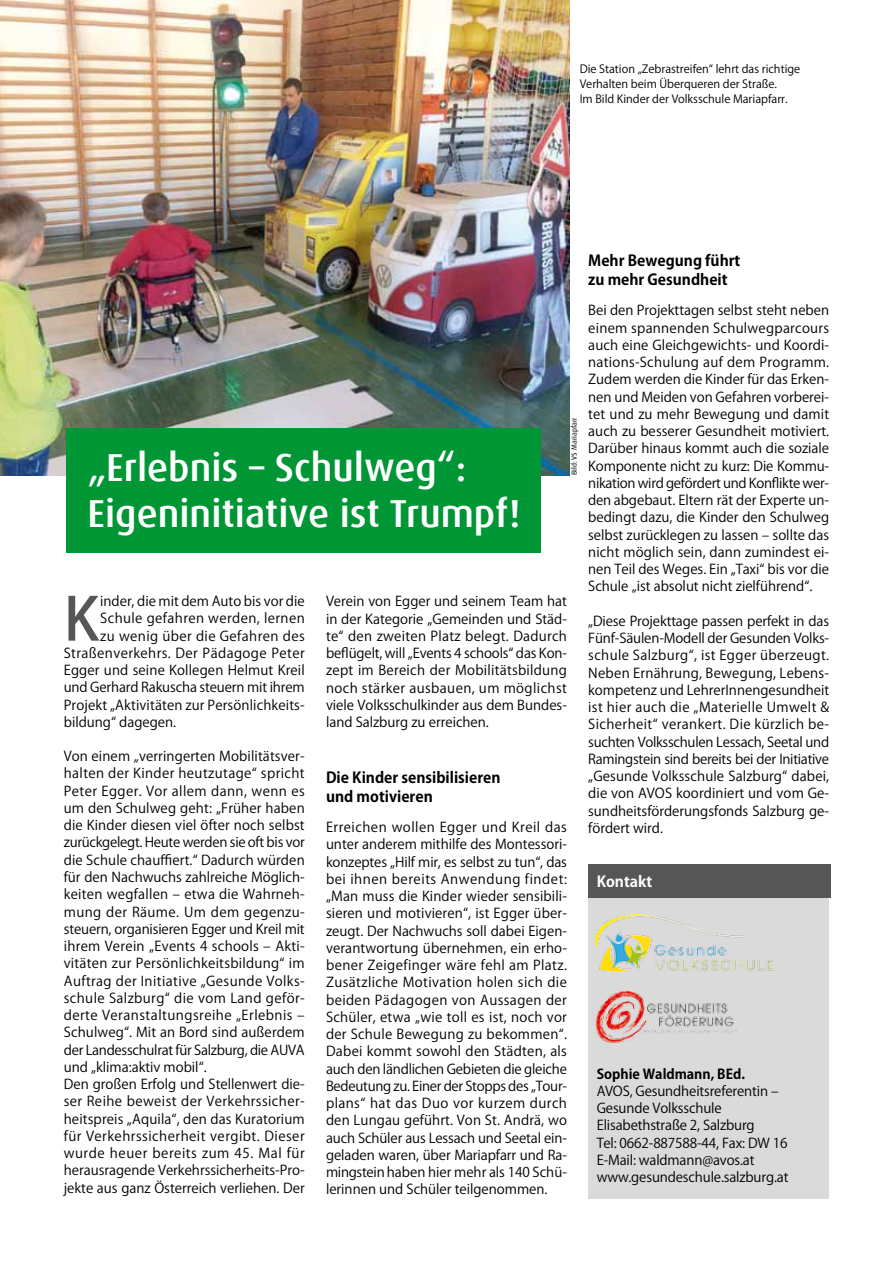
<style>
.page{position:relative;width:893px;height:1263px;background:#fff}
.page>*{position:absolute;margin:0;border:0;box-sizing:border-box;transform-origin:0 0}
.t1{font:500 58.65px "Koz Go Pro";color:#565656}
.t2{font:500 39px/46.8px "Dax";color:#fff}
.t3{font:700 15px/19.5px "Koz Go Pro";color:#000}
.t4{font:700 15px "Koz Go Pro";color:#fff}
.t5{font:13.5px/17.2px "Koz Go Pro";letter-spacing:.01em;color:#000;text-align:justify}
.t6{font:13.5px/17.2px "Koz Go Pro";letter-spacing:-.01em;color:#000}
.t7{font:13.5px "Koz Go Pro";letter-spacing:.03em;color:#000}
.t8{font:700 13.5px "Koz Go Pro";color:#000}
.t9{font:11.25px/15px "Koz Go Pro";color:#000}
.t10{font:7.5px "Dax";color:#000}
</style>
<div class="page">
<img style="left:0;top:0;width:570px;height:475px">
<div style="left:588px;top:898px;width:241px;height:301px;background:#dadada"></div>
<div style="left:588px;top:864px;width:242px;height:34px;background:#565656"></div>
<img style="left:595px;top:914px;width:177px;height:57px">
<img style="left:595px;top:991px;width:142px;height:51px">
<div style="left:66px;top:428px;width:474px;height:125px;background:#009635"></div>
<p class="t9" style="left:580px;top:61px;width:222px">Die Station „Zebrastreifen“ lehrt das richtige<br>Verhalten beim Überqueren der Straße.<br>Im Bild Kinder der Volksschule Mariapfarr.</p>
<h2 class="t2" style="left:88px;top:444px;width:434px">„Erlebnis – Schulweg“:<br>Eigeninitiative ist Trumpf!</h2>
<p class="t10" style="left:570px;top:475px;width:59px;rotate:-90deg">Bild: VS Mariapfarr</p>
<h1 class="t1" style="left:64px;top:581px;width:37px">K</h1>
<p class="t5" style="left:100px;top:593px;width:206px">inder, die mit dem Auto bis vor die</p>
<p class="t7" style="left:100px;top:610px;width:206px">Schule gefahren werden, lernen</p>
<p class="t7" style="left:100px;top:627px;width:206px">zu wenig über die Gefahren des</p>
<p class="t7" style="left:64px;top:644px;width:242px">Straßenverkehrs. Der Pädagoge Peter</p>
<p class="t5" style="left:64px;top:662px;width:242px">Egger und seine Kollegen Helmut Kreil</p>
<p class="t6" style="left:64px;top:679px;width:242px">und Gerhard Rakuscha steuern mit ihrem</p>
<p class="t5" style="left:64px;top:696px;width:242px">Projekt „Aktivitäten zur Persönlichkeits-</p>
<p class="t5" style="left:64px;top:714px;width:114px">bildung“ dagegen.</p>
<p class="t5" style="left:64px;top:748px;width:242px;text-align:left">Von einem „verringerten Mobilitätsver&shy;halten der Kinder heutzutage“ spricht Peter Egger. Vor allem dann, wenn es um den Schulweg geht: „Früher haben die Kinder diesen viel öfter noch selbst zurückgelegt. Heute werden sie oft bis vor die Schule chauffiert.“ Dadurch würden für den Nachwuchs zahlreiche Möglich&shy;keiten wegfallen – etwa die Wahrneh&shy;mung der Räume. Um dem gegenzu&shy;steuern, organisieren Egger und Kreil mit ihrem Verein „Events 4 schools – Akti&shy;vitäten zur Persönlichkeitsbildung“ im Auftrag der Initiative „Gesunde Volks&shy;schule Salzburg“ die vom Land geför&shy;derte Veranstaltungsreihe „Erlebnis – Schulweg“. Mit an Bord sind außerdem der Landesschulrat für Salzburg, die AUVA und „klima:aktiv mobil“.<br>Den großen Erfolg und Stellenwert die&shy;ser Reihe beweist der Verkehrssicher&shy;heitspreis „Aquila“, den das Kuratorium für Verkehrssicherheit vergibt. Dieser wurde heuer bereits zum 45. Mal für herausragende Verkehrssicherheits-Pro&shy;jekte aus ganz Österreich verliehen. Der</p>
<p class="t5" style="left:326px;top:593px;width:242px">Verein von Egger und seinem Team hat in der Kategorie „Gemeinden und Städ&shy;te“ den zweiten Platz belegt. Dadurch beflügelt, will „Events 4 schools“ das Kon&shy;zept im Bereich der Mobilitätsbildung noch stärker ausbauen, um möglichst viele Volksschulkinder aus dem Bundes&shy;land Salzburg zu erreichen.</p>
<p class="t3" style="left:326px;top:768px;width:176px">Die Kinder sensibilisieren und motivieren</p>
<p class="t5" style="left:326px;top:819px;width:242px">Erreichen wollen Egger und Kreil das unter anderem mithilfe des Montessori&shy;konzeptes „Hilf mir, es selbst zu tun“, das bei ihnen bereits Anwendung findet: „Man muss die Kinder wieder sensibili&shy;sieren und motivieren“, ist Egger über&shy;zeugt. Der Nachwuchs soll dabei Eigen&shy;verantwortung übernehmen, ein erho&shy;bener Zeigefinger wäre fehl am Platz.<br>Zusätzliche Motivation holen sich die beiden Pädagogen von Aussagen der Schüler, etwa „wie toll es ist, noch vor der Schule Bewegung zu bekommen“.<br>Dabei kommt sowohl den Städten, als auch den ländlichen Gebieten die gleiche Bedeutung zu. Einer der Stopps des „Tour&shy;plans“ hat das Duo vor kurzem durch den Lungau geführt. Von St. Andrä, wo auch Schüler aus Lessach und Seetal ein&shy;geladen waren, über Mariapfarr und Ra&shy;mingstein haben hier mehr als 140 Schü&shy;lerinnen und Schüler teilgenommen.</p>
<p class="t3" style="left:588px;top:252px;width:154px">Mehr Bewegung führt zu mehr Gesundheit</p>
<p class="t5" style="left:588px;top:302px;width:242px">Bei den Projekttagen selbst steht neben einem spannenden Schulwegparcours auch eine Gleichgewichts- und Koordi&shy;nations-Schulung auf dem Programm.<br>Zudem werden die Kinder für das Erken&shy;nen und Meiden von Gefahren vorberei&shy;tet und zu mehr Bewegung und damit auch zu besserer Gesundheit motiviert.<br>Darüber hinaus kommt auch die soziale Komponente nicht zu kurz: Die Kommu&shy;nikation wird gefördert und Konflikte wer&shy;den abgebaut. Eltern rät der Experte un&shy;bedingt dazu, die Kinder den Schulweg selbst zurücklegen zu lassen – sollte das nicht möglich sein, dann zumindest ei&shy;nen Teil des Weges. Ein „Taxi“ bis vor die Schule „ist absolut nicht zielführend“.</p>
<p class="t5" style="left:588px;top:612px;width:242px">„Diese Projekttage passen perfekt in das Fünf-Säulen-Modell der Gesunden Volks&shy;schule Salzburg“, ist Egger überzeugt.<br>Neben Ernährung, Bewegung, Lebens&shy;kompetenz und LehrerInnengesundheit ist hier auch die „Materielle Umwelt &amp; Sicherheit“ verankert. Die kürzlich be&shy;suchten Volksschulen Lessach, Seetal und Ramingstein sind bereits bei der Initiative „Gesunde Volksschule Salzburg“ dabei, die von AVOS koordiniert und vom Ge&shy;sundheitsförderungsfonds Salzburg ge&shy;fördert wird.</p>
<p class="t4" style="left:597px;top:872px;width:57px">Kontakt</p>
<p class="t8" style="left:597px;top:1065px;width:150px">Sophie Waldmann, BEd.</p>
<p class="t6" style="left:597px;top:1083px;width:193px">AVOS, Gesundheitsreferentin –<br>Gesunde Volksschule<br>Elisabethstraße 2, Salzburg<br>Tel: 0662-887588-44, Fax: DW 16<br>E-Mail: waldmann@avos.at www.gesundeschule.salzburg.at</p>
</div>
